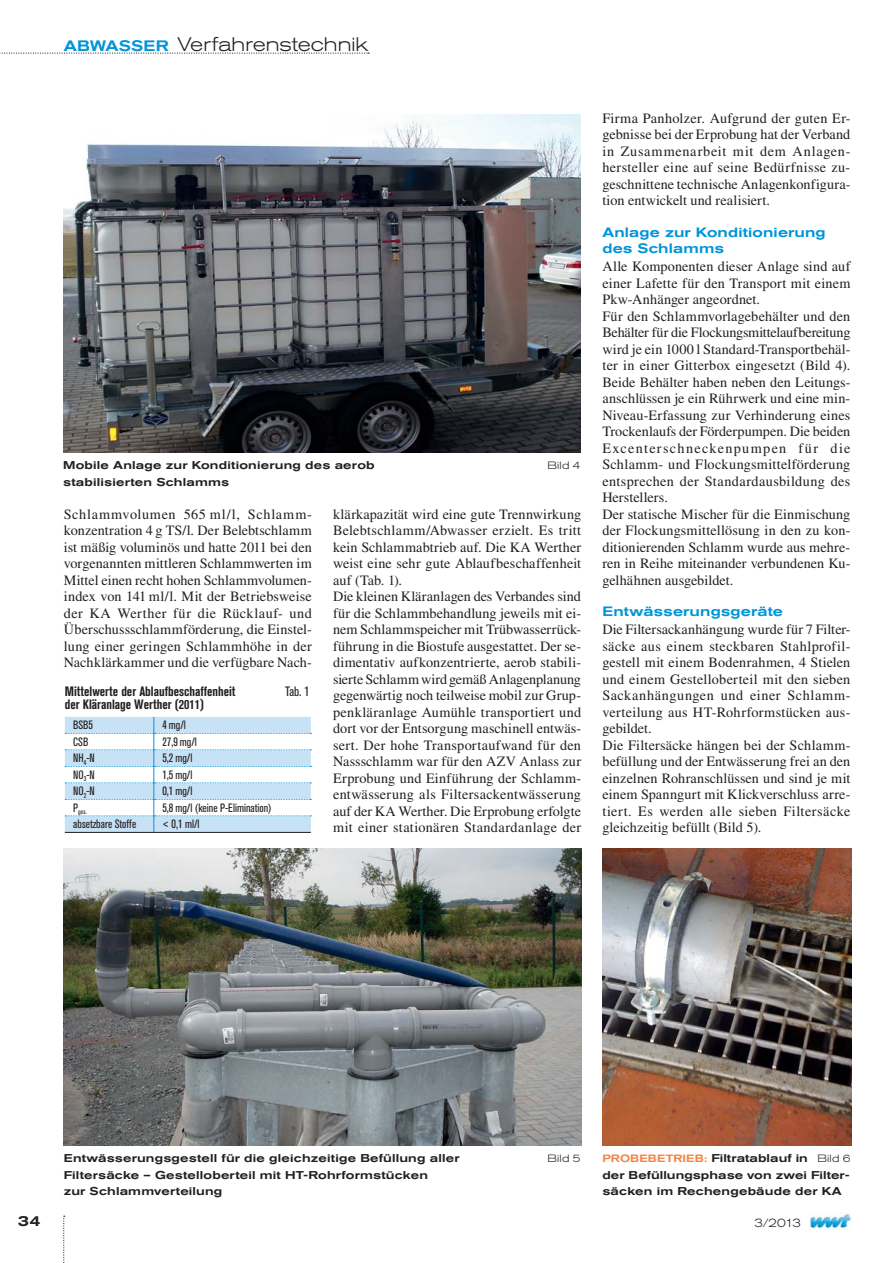
<style>
.page{position:relative;width:893px;height:1263px;background:#fff}
.page>*{position:absolute;margin:0;border:0;box-sizing:border-box;transform-origin:0 0}
.t1{font:300 expanded 19.5px "Akzidenz Grotesk BQ";color:#231f20}
.t2{font:500 expanded 15px "Akzidenz Grotesk BQ";color:#231f20}
.t3{font:14.25px/16.5px "Times LT Std";letter-spacing:.01em;color:#231f20}
.t4{font:700 condensed 13.5px "Akzidenz Grotesk BQ";color:#231f20}
.t5{font:500 expanded 13.5px/16.5px "Akzidenz Grotesk BQ";letter-spacing:.01em;color:#0095d9}
.t6{font:condensed 13.5px "Akzidenz Grotesk BQ";color:#231f20}
.t7{font:condensed 12px "Akzidenz Grotesk BQ";color:#231f20}
.t8{font:300 expanded 12px "Akzidenz Grotesk BQ";color:#231f20}
.t9{font:500 expanded 11.25px/16.5px "Akzidenz Grotesk BQ";letter-spacing:.015em;color:#231f20;text-align:justify}
.t10{font:300 expanded 10.5px "Akzidenz Grotesk BQ";letter-spacing:.025em;color:#231f20}
.t11{font:condensed 6.9px "Akzidenz Grotesk BQ";color:#231f20}
.s1{font-weight:500;font-size:15px;color:#0095d9}
.s2{font-size:10.5px;color:#f58345}
.s3{font-weight:300;font-size:10.5px}
</style>
<div class="page">
<svg style="left:63px;top:1216px;width:2px;height:47px"></svg>
<img style="left:810px;top:1212px;width:42px;height:17px">
<svg style="left:0;top:53px;width:369px;height:1px"></svg>
<img style="left:63px;top:115px;width:517px;height:338px">
<img style="left:64px;top:849px;width:517px;height:296px">
<img style="left:602px;top:849px;width:250px;height:297px">
<hr style="left:65px;top:832px;width:89px;height:1px;background:#231f20">
<hr style="left:154px;top:832px;width:157px;height:1px;background:#231f20">
<svg style="left:65px;top:717px;width:246px;height:115px"></svg>
<h1 class="t1" style="left:64px;top:37px;width:306px"><span class="s1">ABWASSER</span> Verfahrenstechnik</h1>
<p class="t9" style="left:63px;top:458px;width:313px">Mobile Anlage zur Konditionierung des aerob</p>
<p class="t10" style="left:547px;top:462px;width:35px">Bild 4</p>
<p class="t9" style="left:63px;top:475px;width:167px">stabilisierten Schlamms</p>
<p class="t3" style="left:64px;top:507px;width:250px;text-align:justify">Schlammvolumen 565 ml/l, Schlamm&shy;konzentration 4 g TS/l. Der Belebtschlamm ist mäßig voluminös und hatte 2011 bei den vorgenannten mittleren Schlammwerten im Mittel einen recht hohen Schlammvolumen&shy;index von 141 ml/l. Mit der Betriebsweise der KA Werther für die Rücklauf- und Überschussschlammförderung, die Einstel&shy;lung einer geringen Schlammhöhe in der Nachklärkammer und die verfügbare Nach-</p>
<p class="t3" style="left:333px;top:507px;width:250px">klärkapazität wird eine gute Trennwirkung Belebtschlamm/Abwasser erzielt. Es tritt kein Schlammabtrieb auf. Die KA Werther weist eine sehr gute Ablaufbeschaffenheit auf (Tab. 1).<br>Die kleinen Kläranlagen des Verbandes sind für die Schlammbehandlung jeweils mit ei&shy;nem Schlammspeicher mit Trübwasserrück&shy;führung in die Biostufe ausgestattet. Der se&shy;dimentativ aufkonzentrierte, aerob stabili&shy;sierte Schlamm wird gemäß Anlagenplanung gegenwärtig noch teilweise mobil zur Grup&shy;penkläranlage Aumühle transportiert und dort vor der Entsorgung maschinell entwäs&shy;sert. Der hohe Transportaufwand für den Nassschlamm war für den AZV Anlass zur Erprobung und Einführung der Schlamm&shy;entwässerung als Filtersackentwässerung auf der KA Werther. Die Erprobung erfolgte mit einer stationären Standardanlage der</p>
<p class="t4" style="left:65px;top:686px;width:172px">Mittelwerte der Ablaufbeschaffenheit</p>
<p class="t6" style="left:285px;top:686px;width:26px">Tab. 1</p>
<p class="t4" style="left:65px;top:699px;width:141px">der Kläranlage Werther (2011)</p>
<p class="t7" style="left:73px;top:721px;width:21px">BSB5</p>
<p class="t7" style="left:162px;top:721px;width:25px">4 mg/l</p>
<p class="t7" style="left:73px;top:737px;width:17px">CSB</p>
<p class="t7" style="left:162px;top:737px;width:36px">27,9 mg/l</p>
<p class="t7" style="left:73px;top:754px;width:23px">NH<sub>4</sub>-N</p>
<p class="t7" style="left:162px;top:754px;width:32px">5,2 mg/l</p>
<p class="t7" style="left:73px;top:770px;width:23px">NO<sub>3</sub>-N</p>
<p class="t7" style="left:162px;top:770px;width:32px">1,5 mg/l</p>
<p class="t7" style="left:73px;top:787px;width:23px">NO<sub>2</sub>-N</p>
<p class="t7" style="left:162px;top:787px;width:32px">0,1 mg/l</p>
<p class="t11" style="left:73px;top:809px;width:15px"><sup>P</sup>ges.</p>
<p class="t7" style="left:162px;top:803px;width:111px">5,8 mg/l (keine P-Elimination)</p>
<p class="t7" style="left:73px;top:820px;width:64px">absetzbare Stoffe</p>
<p class="t7" style="left:162px;top:820px;width:39px">&lt; 0,1 ml/l</p>
<p class="t3" style="left:602px;top:111px;width:250px;text-align:justify">Firma Panholzer. Aufgrund der guten Er&shy;gebnisse bei der Erprobung hat der Verband in Zusammenarbeit mit dem Anlagen&shy;hersteller eine auf seine Bedürfnisse zu&shy;geschnittene technische Anlagenkonfigura&shy;tion entwickelt und realisiert.</p>
<p class="t5" style="left:602px;top:225px;width:225px">Anlage zur Konditionierung des Schlamms</p>
<p class="t3" style="left:602px;top:260px;width:250px">Alle Komponenten dieser Anlage sind auf einer Lafette für den Transport mit einem Pkw-Anhänger angeordnet.<br>Für den Schlammvorlagebehälter und den Behälter für die Flockungsmittelaufbereitung wird je ein 1000 l Standard-Transportbehäl&shy;ter in einer Gitterbox eingesetzt (Bild 4).<br>Beide Behälter haben neben den Leitungs&shy;anschlüssen je ein Rührwerk und eine min-Niveau-Erfassung zur Verhinderung eines Trockenlaufs der Förderpumpen. Die beiden Excenterschneckenpumpen für die Schlamm- und Flockungsmittelförderung entsprechen der Standardausbildung des Herstellers.<br>Der statische Mischer für die Einmischung der Flockungsmittellösung in den zu kon&shy;ditionierenden Schlamm wurde aus mehre&shy;ren in Reihe miteinander verbundenen Ku&shy;gelhähnen ausgebildet.</p>
<p class="t5" style="left:602px;top:605px;width:182px">Entwässerungsgeräte</p>
<p class="t3" style="left:602px;top:623px;width:250px">Die Filtersackanhängung wurde für 7 Filter&shy;säcke aus einem steckbaren Stahlprofil&shy;gestell mit einem Bodenrahmen, 4 Stielen und einem Gestelloberteil mit den sieben Sackanhängungen und einer Schlamm&shy;verteilung aus HT-Rohrformstücken aus&shy;gebildet.<br>Die Filtersäcke hängen bei der Schlamm&shy;befüllung und der Entwässerung frei an den einzelnen Rohranschlüssen und sind je mit einem Spanngurt mit Klickverschluss arre&shy;tiert. Es werden alle sieben Filtersäcke gleichzeitig befüllt (Bild 5).</p>
<p class="t9" style="left:64px;top:1151px;width:397px">Entwässerungsgestell für die gleichzeitige Befüllung aller</p>
<p class="t10" style="left:547px;top:1155px;width:35px">Bild 5</p>
<p class="t9" style="left:64px;top:1168px;width:366px">Filtersäcke – Gestelloberteil mit HT-Rohrformstücken zur Schlammverteilung</p>
<p class="t9" style="left:602px;top:1151px;width:250px"><span class="s2">PROBEBETRIEB:</span> Filtratablauf in <span class="s3">Bild 6 </span>der Befüllungsphase von zwei Filter&shy;säcken im Rechengebäude der KA</p>
<p class="t2" style="left:18px;top:1215px;width:24px">34</p>
<p class="t8" style="left:754px;top:1218px;width:48px">3/2013</p>
</div>
